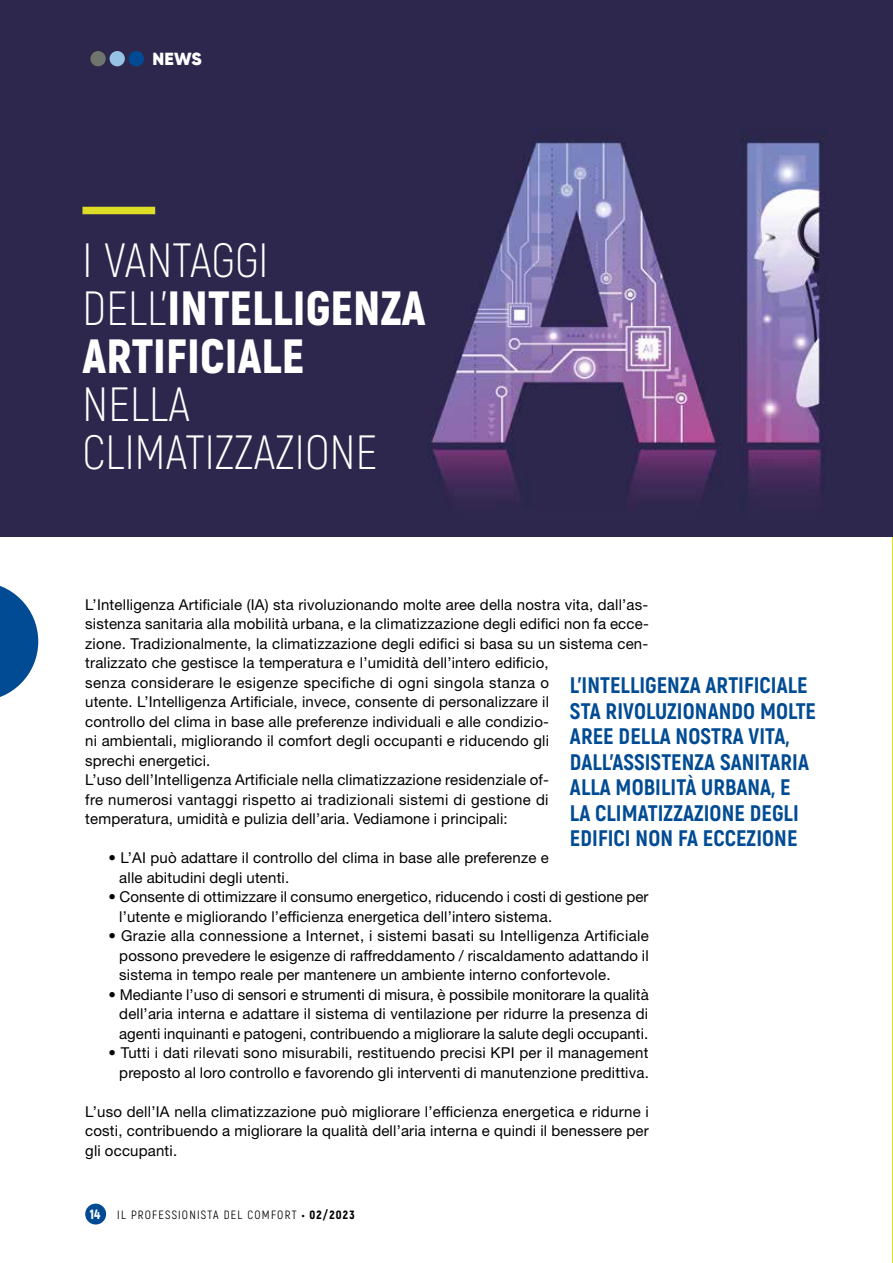
<style>
.page{position:relative;width:893px;height:1263px;background:#fff}
.page>*{position:absolute;margin:0;border:0;box-sizing:border-box;transform-origin:0 0}
.t1{font:900 48px/48px "Akrobat";letter-spacing:.005em;color:#fff}
.t2{font:300 48px/48px "Akrobat";letter-spacing:.005em;color:#fff}
.t3{font:800 22.5px/25.5px "Akrobat";letter-spacing:.005em;color:#004b93}
.t4{font:900 17.55px "Gilroy";color:#fff}
.t5{font:15px/19.5px "Helvetica Neue LT Std";letter-spacing:.01em;color:#000}
.t6{font:900 13.5px "Akrobat";color:#fff}
.t7{font:12px "Akrobat";letter-spacing:.1em;color:#000}
.s1{font-weight:300}
.s2{font-weight:900}
</style>
<div class="page">
<hr style="left:892px;top:0;width:1px;height:1263px;background:#dedd26">
<div style="left:0;top:0;width:893px;height:536px;background:#2d274d"></div>
<img style="left:431px;top:138px;width:395px;height:363px">
<svg style="left:0;top:586px;width:38px;height:111px"></svg>
<div style="left:82px;top:207px;width:73px;height:7px;background:#dedd26"></div>
<div style="left:129px;top:51px;width:15px;height:15px;background:#004b93;border-radius:50%"></div>
<div style="left:110px;top:51px;width:15px;height:15px;background:#96c3e4;border-radius:50%"></div>
<div style="left:90px;top:51px;width:16px;height:15px;background:#6d756c;border-radius:50%"></div>
<div style="left:85px;top:1203px;width:21px;height:21px;background:#004b93;border-radius:50%"></div>
<p class="t4" style="left:153px;top:48px;width:51px">NEWS</p>
<h1 class="t1" style="left:82px;top:236px;width:344px"><span class="s1">I VANTAGGI<br>DELL’</span>INTELLIGENZA<br>ARTIFICIALE</h1>
<h1 class="t2" style="left:82px;top:380px;width:296px">NELLA<br>CLIMATIZZAZIONE</h1>
<p class="t5" style="left:85px;top:594px;width:565px">L’Intelligenza Artificiale (IA) sta rivoluzionando molte aree della nostra vita, dall’as&shy;sistenza sanitaria alla mobilità urbana, e la climatizzazione degli edifici non fa ecce&shy;zione. Tradizionalmente, la climatizzazione degli edifici si basa su un sistema cen&shy;tralizzato che gestisce la temperatura e l’umidità dell’intero edificio,<br>senza considerare le esigenze specifiche di ogni singola stanza o<br>utente. L’Intelligenza Artificiale, invece, consente di personalizzare il<br>controllo del clima in base alle preferenze individuali e alle condizio-<br>ni ambientali, migliorando il comfort degli occupanti e riducendo gli<br>sprechi energetici.<br>L’uso dell’Intelligenza Artificiale nella climatizzazione residenziale of-<br>fre numerosi vantaggi rispetto ai tradizionali sistemi di gestione di<br>temperatura, umidità e pulizia dell’aria. Vediamone i principali:</p>
<p class="t5" style="left:119px;top:848px;width:431px;text-indent:-11px">• L’AI può adattare il controllo del clima in base alle preferenze e alle abitudini degli utenti.</p>
<p class="t5" style="left:119px;top:887px;width:531px;text-indent:-11px">• Consente di ottimizzare il consumo energetico, riducendo i costi di gestione per l’utente e migliorando l’efficienza energetica dell’intero sistema.</p>
<p class="t5" style="left:119px;top:926px;width:531px;text-align:justify;text-indent:-11px">• Grazie alla connessione a Internet, i sistemi basati su Intelligenza Artificiale possono prevedere le esigenze di raffreddamento / riscaldamento adattando il sistema in tempo reale per mantenere un ambiente interno confortevole.</p>
<p class="t5" style="left:119px;top:984px;width:531px;text-align:justify;text-indent:-11px">• Mediante l’uso di sensori e strumenti di misura, è possibile monitorare la qualità dell’aria interna e adattare il sistema di ventilazione per ridurre la presenza di agenti inquinanti e patogeni, contribuendo a migliorare la salute degli occupanti.</p>
<p class="t5" style="left:109px;top:1043px;width:542px;text-align:right">• Tutti i dati rilevati sono misurabili, restituendo precisi KPI per il management preposto al loro controllo e favorendo gli interventi di manutenzione predittiva.</p>
<p class="t5" style="left:85px;top:1101px;width:565px;text-align:justify">L’uso dell’IA nella climatizzazione può migliorare l’efficienza energetica e ridurne i costi, contribuendo a migliorare la qualità dell’aria interna e quindi il benessere per gli occupanti.</p>
<h2 class="t3" style="left:570px;top:673px;width:247px">L’INTELLIGENZA ARTIFICIALE<br>STA RIVOLUZIONANDO MOLTE<br>AREE DELLA NOSTRA VITA,<br>DALL’ASSISTENZA SANITARIA<br>ALLA MOBILITÀ URBANA, E<br>LA CLIMATIZZAZIONE DEGLI<br>EDIFICI NON FA ECCEZIONE</h2>
<p class="t6" style="left:90px;top:1205px;width:12px">14</p>
<p class="t7" style="left:117px;top:1207px;width:239px">IL PROFESSIONISTA DEL COMFORT <span class="s2">• 02/2023</span></p>
</div>
